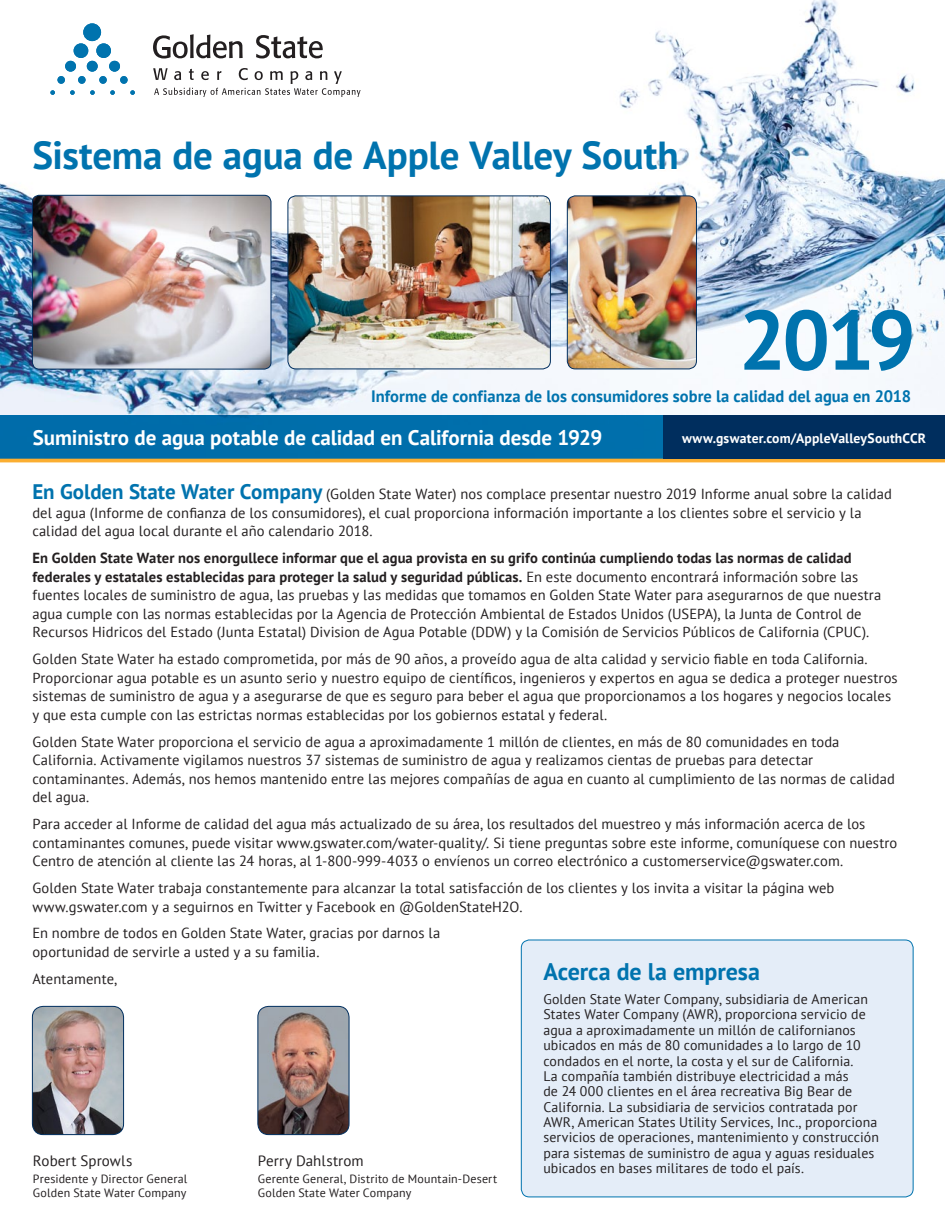
<style>
.page{position:relative;width:945px;height:1230px;background:#fff}
.page>*{position:absolute;margin:0;border:0;box-sizing:border-box;transform-origin:0 0}
.BodyText{font:700 84px "PT Sans";color:#0073ae}
.t1{font:700 39px "PT Sans";letter-spacing:-.005em;color:#0073ae}
.t2{font:700 24px "PT Sans";letter-spacing:-.005em;color:#0073ae}
.t3{font:700 21px "PT Sans";letter-spacing:-.005em;color:#fff}
.t4{font:700 16.5px "PT Sans";color:#0073ae}
.t5{font:15px "PT Sans";letter-spacing:.005em;color:#231f20}
.BodyTextLETTER{font:14.55px/18.6px "PT Sans";letter-spacing:.005em;color:#231f20}
.t6{font:13.8px/15.5px "PT Sans";letter-spacing:.005em;color:#231f20}
.body_text_9_25_-_10{font:700 13.65px "PT Sans";letter-spacing:.01em;color:#fff}
.t7{font:12px "PT Sans";letter-spacing:.015em;color:#231f20}
.s1{font-weight:700;font-size:21px;color:#0073ae}
.s2{font-weight:700}
</style>
<div class="page">
<img style="left:32px;top:1006px;width:92px;height:128px">
<div style="left:32px;top:1006px;width:92px;height:129px;border:1px solid #002e5e;border-radius:11px"></div>
<img style="left:259px;top:1006px;width:89px;height:127px">
<div style="left:257px;top:1006px;width:93px;height:129px;border:1px solid #002e5e;border-radius:11px"></div>
<div style="left:521px;top:940px;width:392px;height:257px;background:#e4edf8;border-radius:8px"></div>
<div style="left:521px;top:939px;width:393px;height:258px;border:1px solid #0073ae;border-radius:8px"></div>
<img style="left:0;top:0;width:945px;height:416px">
<div style="left:0;top:416px;width:945px;height:43px;background:#0073ae"></div>
<div style="left:28px;top:0;width:354px;height:119px;background:#fff"></div>
<div style="left:83px;top:23px;width:18px;height:18px;background:#0073ae;border-radius:50%"></div>
<div style="left:74px;top:43px;width:14px;height:15px;background:#0073ae;border-radius:50%"></div>
<div style="left:96px;top:43px;width:15px;height:15px;background:#0073ae;border-radius:50%"></div>
<div style="left:65px;top:61px;width:11px;height:11px;background:#0073ae;border-radius:50%"></div>
<div style="left:87px;top:61px;width:11px;height:11px;background:#0073ae;border-radius:50%"></div>
<div style="left:109px;top:61px;width:11px;height:11px;background:#0073ae;border-radius:50%"></div>
<div style="left:57px;top:76px;width:8px;height:8px;background:#0073ae;border-radius:50%"></div>
<div style="left:78px;top:76px;width:8px;height:8px;background:#0073ae;border-radius:50%"></div>
<div style="left:99px;top:76px;width:8px;height:8px;background:#0073ae;border-radius:50%"></div>
<div style="left:120px;top:76px;width:8px;height:8px;background:#0073ae;border-radius:50%"></div>
<svg style="left:50px;top:90px;width:5px;height:5px"></svg>
<svg style="left:70px;top:90px;width:5px;height:5px"></svg>
<svg style="left:90px;top:90px;width:5px;height:5px"></svg>
<svg style="left:110px;top:90px;width:5px;height:5px"></svg>
<svg style="left:130px;top:90px;width:5px;height:5px"></svg>
<svg style="left:256px;top:35px;width:67px;height:24px"></svg>
<svg style="left:153px;top:68px;width:208px;height:29px"></svg>
<svg style="left:153px;top:34px;width:90px;height:25px"></svg>
<hr style="left:0;top:459px;width:945px;height:3px;background:#fbae31">
<img style="left:288px;top:196px;width:262px;height:173px">
<div style="left:287px;top:195px;width:264px;height:174px;border:1px solid #002e5e;border-radius:8px"></div>
<img style="left:567px;top:196px;width:129px;height:173px">
<div style="left:567px;top:195px;width:130px;height:174px;border:1px solid #002e5e;border-radius:8px"></div>
<img style="left:32px;top:195px;width:239px;height:174px">
<div style="left:32px;top:195px;width:239px;height:174px;border:1px solid #002e5e;border-radius:7px"></div>
<div style="left:663px;top:416px;width:282px;height:43px;background:#002e5e"></div>
<p class="t1" style="left:32px;top:129px;width:648px">Sistema de agua de Apple Valley South</p>
<p class="BodyText" style="left:739px;top:284px;width:179px">2019</p>
<p class="t4" style="left:371px;top:385px;width:542px">Informe de confianza de los consumidores sobre la calidad del agua en 2018</p>
<p class="body_text_9_25_-_10" style="left:682px;top:429px;width:245px">www.gswater.com/AppleValleySouthCCR</p>
<p class="t3" style="left:33px;top:423px;width:571px">Suministro de agua potable de calidad en California desde 1929</p>
<p class="BodyTextLETTER" style="left:32px;top:484px;width:861px"><span class="s1">En Golden State Water Company</span> (Golden State Water) nos complace presentar nuestro 2019 Informe anual sobre la calidad del agua (Informe de confianza de los consumidores), el cual proporciona información importante a los clientes sobre el servicio y la calidad del agua local durante el año calendario 2018.</p>
<p class="BodyTextLETTER" style="left:32px;top:548px;width:851px"><span class="s2">En Golden State Water nos enorgullece informar que el agua provista en su grifo continúa cumpliendo todas las normas de calidad federales y estatales establecidas para proteger la salud y seguridad públicas.</span> En este documento encontrará información sobre las fuentes locales de suministro de agua, las pruebas y las medidas que tomamos en Golden State Water para asegurarnos de que nuestra agua cumple con las normas establecidas por la Agencia de Protección Ambiental de Estados Unidos (USEPA), la Junta de Control de Recursos Hidricos del Estado (Junta Estatal) Division de Agua Potable (DDW) y la Comisión de Servicios Públicos de California (CPUC).</p>
<p class="BodyTextLETTER" style="left:32px;top:649px;width:867px">Golden State Water ha estado comprometida, por más de 90 años, a proveído agua de alta calidad y servicio fiable en toda California.<br>Proporcionar agua potable es un asunto serio y nuestro equipo de científicos, ingenieros y expertos en agua se dedica a proteger nuestros sistemas de suministro de agua y a asegurarse de que es seguro para beber el agua que proporcionamos a los hogares y negocios locales y que esta cumple con las estrictas normas establecidas por los gobiernos estatal y federal.</p>
<p class="BodyTextLETTER" style="left:32px;top:732px;width:864px">Golden State Water proporciona el servicio de agua a aproximadamente 1 millón de clientes, en más de 80 comunidades en toda California. Activamente vigilamos nuestros 37 sistemas de suministro de agua y realizamos cientas de pruebas para detectar contaminantes. Además, nos hemos mantenido entre las mejores compañías de agua en cuanto al cumplimiento de las normas de calidad del agua.</p>
<p class="BodyTextLETTER" style="left:32px;top:814px;width:867px">Para acceder al Informe de calidad del agua más actualizado de su área, los resultados del muestreo y más información acerca de los contaminantes comunes, puede visitar www.gswater.com/water-quality/. Si tiene preguntas sobre este informe, comuníquese con nuestro<br>Centro de atención al cliente las 24 horas, al 1-800-999-4033 o envíenos un correo electrónico a customerservice@gswater.com.</p>
<p class="BodyTextLETTER" style="left:32px;top:878px;width:804px">Golden State Water trabaja constantemente para alcanzar la total satisfacción de los clientes y los invita a visitar la página web www.gswater.com y a seguirnos en Twitter y Facebook en @GoldenStateH2O.</p>
<p class="BodyTextLETTER" style="left:32px;top:924px;width:409px">En nombre de todos en Golden State Water, gracias por darnos la oportunidad de servirle a usted y a su familia.</p>
<p class="BodyTextLETTER" style="left:32px;top:969px;width:86px">Atentamente,</p>
<p class="t2" style="left:543px;top:956px;width:218px">Acerca de la empresa</p>
<p class="t6" style="left:543px;top:991px;width:337px">Golden State Water Company, subsidiaria de American States Water Company (AWR), proporciona servicio de agua a aproximadamente un millón de californianos ubicados en más de 80 comunidades a lo largo de 10 condados en el norte, la costa y el sur de California.<br>La compañía también distribuye electricidad a más<br>de 24 000 clientes en el área recreativa Big Bear de California. La subsidiaria de servicios contratada por AWR, American States Utility Services, Inc., proporciona servicios de operaciones, mantenimiento y construcción para sistemas de suministro de agua y aguas residuales ubicados en bases militares de todo el país.</p>
<p class="t5" style="left:33px;top:1151px;width:101px">Robert Sprowls</p>
<p class="t7" style="left:33px;top:1171px;width:156px">Presidente y Director General</p>
<p class="t7" style="left:33px;top:1185px;width:155px">Golden State Water Company</p>
<p class="t5" style="left:258px;top:1151px;width:107px">Perry Dahlstrom</p>
<p class="t7" style="left:258px;top:1171px;width:241px">Gerente General, Distrito de Mountain-Desert</p>
<p class="t7" style="left:258px;top:1185px;width:155px">Golden State Water Company</p>
</div>
